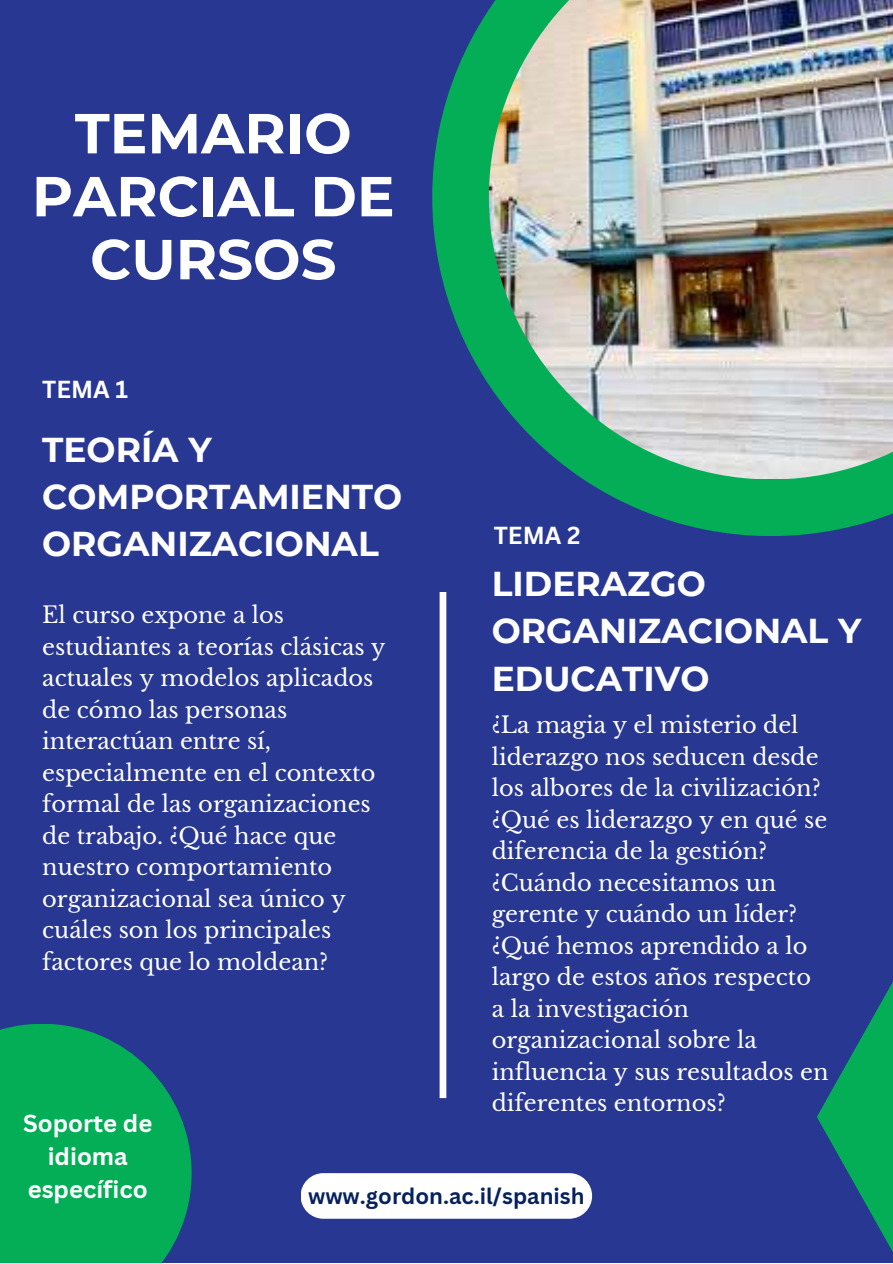
<style>
.page{position:relative;width:893px;height:1264px;background:#fff}
.page>*{position:absolute;margin:0;border:0;box-sizing:border-box;transform-origin:0 0}
.t1{font:700 56.25px/63px "Montserrat";color:#fff;text-align:center}
.t2{font:700 34.5px/47.2px "Montserrat";color:#fff}
.t3{font:700 24px/32.5px "Canva Sans";color:#fff;text-align:center}
.t4{font:22.5px/31.5px "Libre Baskerville";color:#fff}
.t5{font:700 21.9px "Canva Sans";color:#05215e}
</style>
<div class="page">
<div style="left:0;top:0;width:892px;height:1262px;background:#283791"></div>
<svg style="left:432px;top:10px;width:460px;height:526px;fill:#04ae57"></svg>
<img style="left:489px;top:0;width:403px;height:479px">
<div style="left:439px;top:592px;width:7px;height:506px;background:#fff"></div>
<div style="left:300px;top:1173px;width:292px;height:45px;background:#fff;border-radius:23px"></div>
<div style="left:0;top:1023px;width:192px;height:239px;background:#04ae57"></div>
<svg style="left:817px;top:984px;width:75px;height:266px"></svg>
<h1 class="t1" style="left:32px;top:102px;width:364px">TEMARIO<br>PARCIAL DE<br>CURSOS</h1>
<p class="t3" style="left:42px;top:373px;width:87px">TEMA 1</p>
<h2 class="t2" style="left:42px;top:426px;width:361px">TEORÍA Y<br>COMPORTAMIENTO<br>ORGANIZACIONAL</h2>
<p class="t4" style="left:42px;top:599px;width:345px">El curso expone a los estudiantes a teorías clásicas y actuales y modelos aplicados de cómo las personas interactúan entre sí, especialmente en el contexto formal de las organizaciones de trabajo. ¿Qué hace que nuestro comportamiento organizacional sea único y cuáles son los principales factores que lo moldean?</p>
<p class="t3" style="left:493px;top:518px;width:88px">TEMA 2</p>
<h2 class="t2" style="left:491px;top:560px;width:371px">LIDERAZGO<br>ORGANIZACIONAL Y<br>EDUCATIVO</h2>
<p class="t4" style="left:491px;top:709px;width:338px">¿La magia y el misterio del liderazgo nos seducen desde los albores de la civilización? ¿Qué es liderazgo y en qué se diferencia de la gestión? ¿Cuándo necesitamos un gerente y cuándo un líder? ¿Qué hemos aprendido a lo largo de estos años respecto a la investigación organizacional sobre la influencia y sus resultados en diferentes entornos?</p>
<p class="t3" style="left:23px;top:1106px;width:131px">Soporte de idioma específico</p>
<p class="t5" style="left:308px;top:1180px;width:278px">www.gordon.ac.il/spanish</p>
</div>
